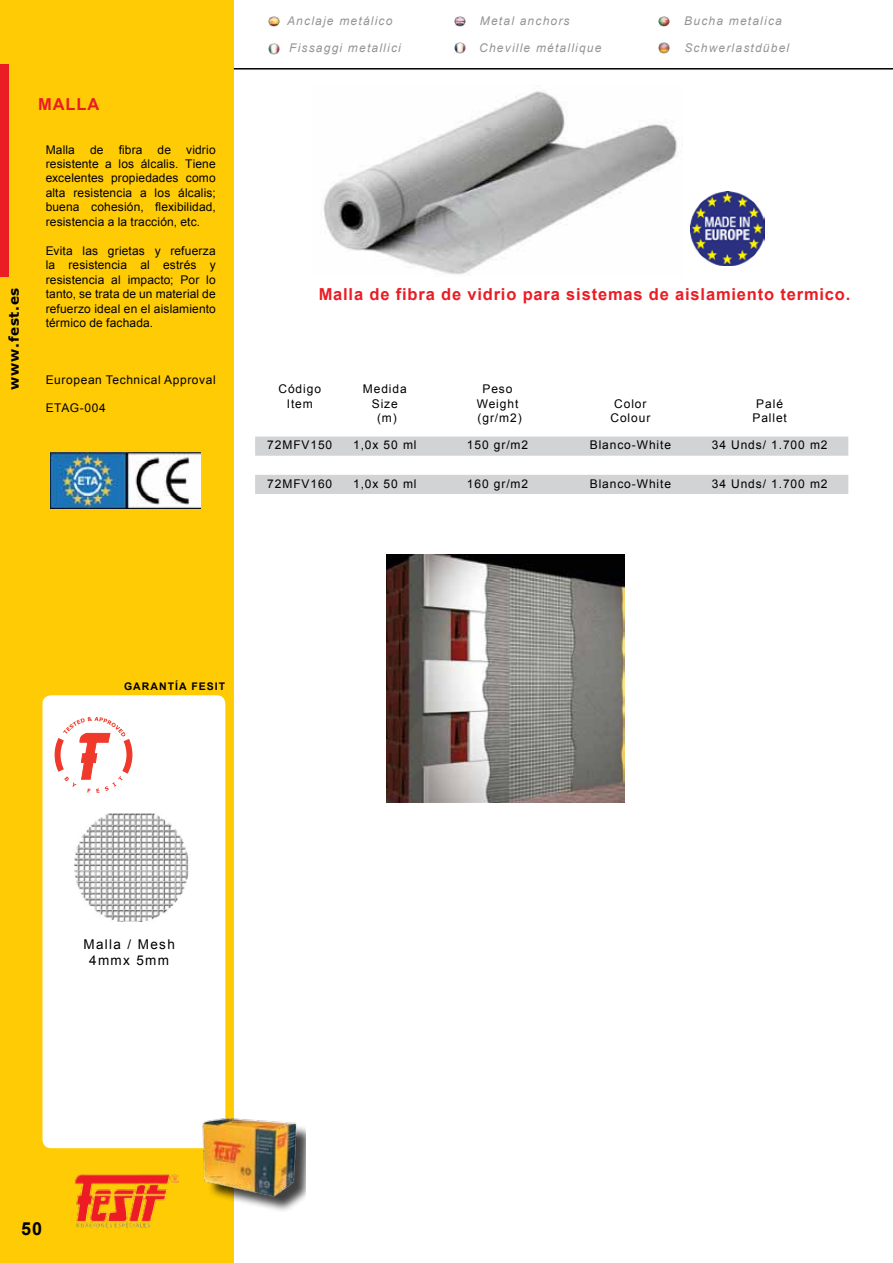
<style>
.page{position:relative;width:893px;height:1263px;background:#fff}
.page>*{position:absolute;margin:0;border:0;box-sizing:border-box;transform-origin:0 0}
.t1{font:700 18px "Arial";color:#000}
.t2{font:700 16.5px "Arial";letter-spacing:.05em;color:#ea1d25}
.t3{font:13.5px/16.2px "Arial";letter-spacing:.1em;color:#000;text-align:center}
.t4{font:700 13.5px "Verdana";letter-spacing:.05em;color:#000}
.t5{font:12px/14.4px "Arial";letter-spacing:.05em;color:#000;text-align:justify}
.t6{font:12px/14.4px "Arial";letter-spacing:.075em;color:#000;text-align:center}
.t7{font:italic 12px "Arial";letter-spacing:.1em;color:#939598}
.t8{font:700 10.5px "Arial";letter-spacing:.1em;color:#000}
</style>
<div class="page">
<div style="left:0;top:0;width:234px;height:1263px;background:#ffcb05"></div>
<div style="left:0;top:64px;width:9px;height:212px;background:#ea1d25"></div>
<div style="left:43px;top:695px;width:182px;height:453px;background:#fff;border-radius:9px"></div>
<img style="left:50px;top:452px;width:150px;height:57px">
<hr style="left:234px;top:68px;width:659px;height:2px;background:#000">
<img style="left:74px;top:1174px;width:104px;height:54px">
<svg style="left:268px;top:16px;width:11px;height:11px"></svg>
<svg style="left:268px;top:43px;width:11px;height:11px"></svg>
<svg style="left:454px;top:16px;width:11px;height:11px"></svg>
<svg style="left:454px;top:43px;width:11px;height:11px"></svg>
<svg style="left:659px;top:16px;width:11px;height:11px"></svg>
<svg style="left:659px;top:43px;width:11px;height:11px"></svg>
<svg style="left:255px;top:437px;width:593px;height:57px"></svg>
<div style="left:205px;top:1120px;width:101px;height:93px;background:#000;opacity:.75"></div>
<img style="left:200px;top:1113px;width:106px;height:85px">
<svg style="left:54px;top:717px;width:78px;height:76px"></svg>
<img style="left:322px;top:91px;width:361px;height:184px">
<img style="left:75px;top:813px;width:114px;height:109px">
<img style="left:690px;top:191px;width:75px;height:75px">
<img style="left:387px;top:554px;width:238px;height:248px">
<p class="t4" style="left:4px;top:390px;width:103px;rotate:-90deg">www.fest.es</p>
<h2 class="t2" style="left:38px;top:93px;width:63px">MALLA</h2>
<p class="t5" style="left:46px;top:142px;width:31px">Malla</p>
<p class="t5" style="left:90px;top:142px;width:15px">de</p>
<p class="t5" style="left:119px;top:142px;width:25px">fibra</p>
<p class="t5" style="left:158px;top:142px;width:15px">de</p>
<p class="t5" style="left:46px;top:142px;width:172px;text-indent:140px">vidrio resistente a los álcalis. Tiene excelentes propiedades como alta resistencia a los álcalis; buena cohesión, flexibilidad, resistencia a la tracción, etc.</p>
<p class="t5" style="left:46px;top:244px;width:172px">Evita las grietas y refuerza la resistencia al estrés y resistencia al impacto; Por lo tanto, se trata de un material de refuerzo ideal en el aislamiento térmico de fachada.</p>
<p class="t5" style="left:46px;top:373px;width:172px">European Technical Approval</p>
<p class="t5" style="left:46px;top:401px;width:62px">ETAG-004</p>
<p class="t7" style="left:287px;top:13px;width:107px">Anclaje metálico</p>
<p class="t7" style="left:480px;top:13px;width:91px">Metal anchors</p>
<p class="t7" style="left:684px;top:13px;width:99px">Bucha metalica</p>
<p class="t7" style="left:289px;top:40px;width:113px">Fissaggi metallici</p>
<p class="t7" style="left:479px;top:40px;width:124px">Cheville métallique</p>
<p class="t7" style="left:684px;top:40px;width:106px">Schwerlastdübel</p>
<h2 class="t2" style="left:319px;top:283px;width:533px">Malla de fibra de vidrio para sistemas de aislamiento termico.</h2>
<p class="t6" style="left:279px;top:382px;width:44px">Código<br>Item</p>
<p class="t6" style="left:363px;top:382px;width:45px">Medida<br>Size (m)</p>
<p class="t6" style="left:477px;top:382px;width:46px">Peso<br>Weight (gr/m2)</p>
<p class="t6" style="left:610px;top:396px;width:41px">Color<br>Colour</p>
<p class="t6" style="left:752px;top:396px;width:36px">Palé<br>Pallet</p>
<p class="t6" style="left:267px;top:438px;width:66px">72MFV150</p>
<p class="t5" style="left:353px;top:438px;width:65px">1,0x 50 ml</p>
<p class="t5" style="left:467px;top:438px;width:63px">150 gr/m2</p>
<p class="t6" style="left:590px;top:438px;width:83px">Blanco-White</p>
<p class="t6" style="left:712px;top:438px;width:117px">34 Unds/ 1.700 m2</p>
<p class="t6" style="left:267px;top:476px;width:66px">72MFV160</p>
<p class="t5" style="left:353px;top:476px;width:65px">1,0x 50 ml</p>
<p class="t5" style="left:467px;top:476px;width:63px">160 gr/m2</p>
<p class="t6" style="left:590px;top:476px;width:83px">Blanco-White</p>
<p class="t6" style="left:712px;top:476px;width:117px">34 Unds/ 1.700 m2</p>
<p class="t8" style="left:124px;top:679px;width:103px">GARANTÍA FESIT</p>
<p class="t3" style="left:83px;top:936px;width:93px">Malla / Mesh<br>4mmx 5mm</p>
<h1 class="t1" style="left:21px;top:1217px;width:22px">50</h1>
</div>
